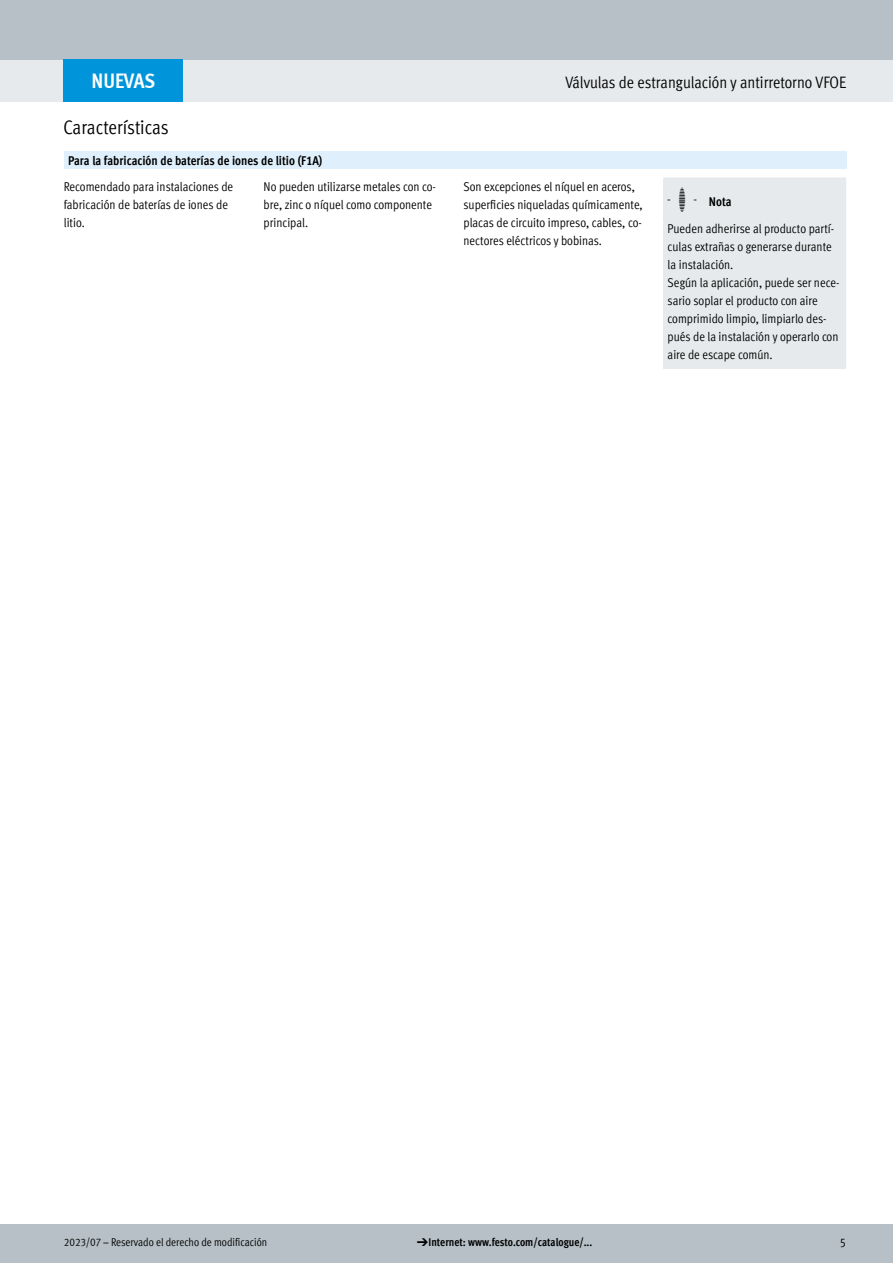
<style>
.page{position:relative;width:893px;height:1263px;background:#fff}
.page>*{position:absolute;margin:0;border:0;box-sizing:border-box;transform-origin:0 0}
.t1{font:700 21px "Meta Cond LF";letter-spacing:-.005em;color:#fff}
.FES_title_section{font:condensed 19.5px "Festo";letter-spacing:-.005em;color:#000}
.FES_title_family{font:condensed 16.5px "Festo";color:#000}
.FES_regular{font:condensed 12.75px/18px "Festo";color:#000}
.FES_head_1_text{font:700 condensed 12.75px "Festo";color:#000}
.t2{font:condensed 11.25px "Festo";color:#000}
.t3{font:700 condensed 11.25px "Festo";color:#000}
.s1{font-family:"Meto Pict 182";font-weight:400;font-stretch:normal;font-size:24px}
.s2{font-family:"Meto Pict 182";font-weight:400;font-stretch:normal}
</style>
<div class="page">
<div style="left:0;top:1225px;width:893px;height:38px;background:#b6c0c6"></div>
<div style="left:0;top:60px;width:893px;height:42px;background:#e7eaec"></div>
<div style="left:0;top:0;width:893px;height:60px;background:#b6c0c6"></div>
<div style="left:64px;top:151px;width:782px;height:18px;background:#dff0fc"></div>
<svg style="left:663px;top:177px;width:183px;height:47px"></svg>
<div style="left:663px;top:180px;width:183px;height:42px;background:#e7eaec"></div>
<div style="left:663px;top:224px;width:183px;height:54px;background:#e7eaec"></div>
<div style="left:663px;top:278px;width:183px;height:90px;background:#e7eaec"></div>
<div style="left:64px;top:60px;width:119px;height:42px;background:#0095db"></div>
<p class="t1" style="left:91px;top:67px;width:65px">NUEVAS</p>
<p class="FES_title_family" style="left:565px;top:71px;width:282px">Válvulas de estrangulación y antirretorno VFOE</p>
<p class="FES_title_section" style="left:63px;top:113px;width:107px">Características</p>
<p class="FES_head_1_text" style="left:68px;top:151px;width:256px">Para la fabricación de baterías de iones de litio (F1A)</p>
<p class="FES_regular" style="left:64px;top:177px;width:171px">Recomendado para instalaciones de fabricación de baterías de iones de litio.</p>
<p class="FES_regular" style="left:264px;top:177px;width:174px">No pueden utilizarse metales con co&shy;bre, zinc o níquel como componente principal.</p>
<p class="FES_regular" style="left:463px;top:177px;width:181px">Son excepciones el níquel en aceros, superficies niqueladas químicamente, placas de circuito impreso, cables, co&shy;nectores eléctricos y bobinas.</p>
<p class="FES_head_1_text" style="left:668px;top:192px;width:65px"><span class="s1">-H-</span> Nota</p>
<p class="FES_regular" style="left:668px;top:219px;width:168px">Pueden adherirse al producto partí&shy;culas extrañas o generarse durante la instalación.</p>
<p class="FES_regular" style="left:668px;top:273px;width:173px">Según la aplicación, puede ser nece&shy;sario soplar el producto con aire comprimido limpio, limpiarlo des&shy;pués de la instalación y operarlo con aire de escape común.</p>
<p class="t2" style="left:64px;top:1234px;width:205px">2023/07 – Reservado el derecho de modificación</p>
<p class="t3" style="left:417px;top:1234px;width:177px"><span class="s2">d</span> Internet: www.festo.com/catalogue/...</p>
<p class="FES_regular" style="left:840px;top:1233px;width:8px">5</p>
</div>
